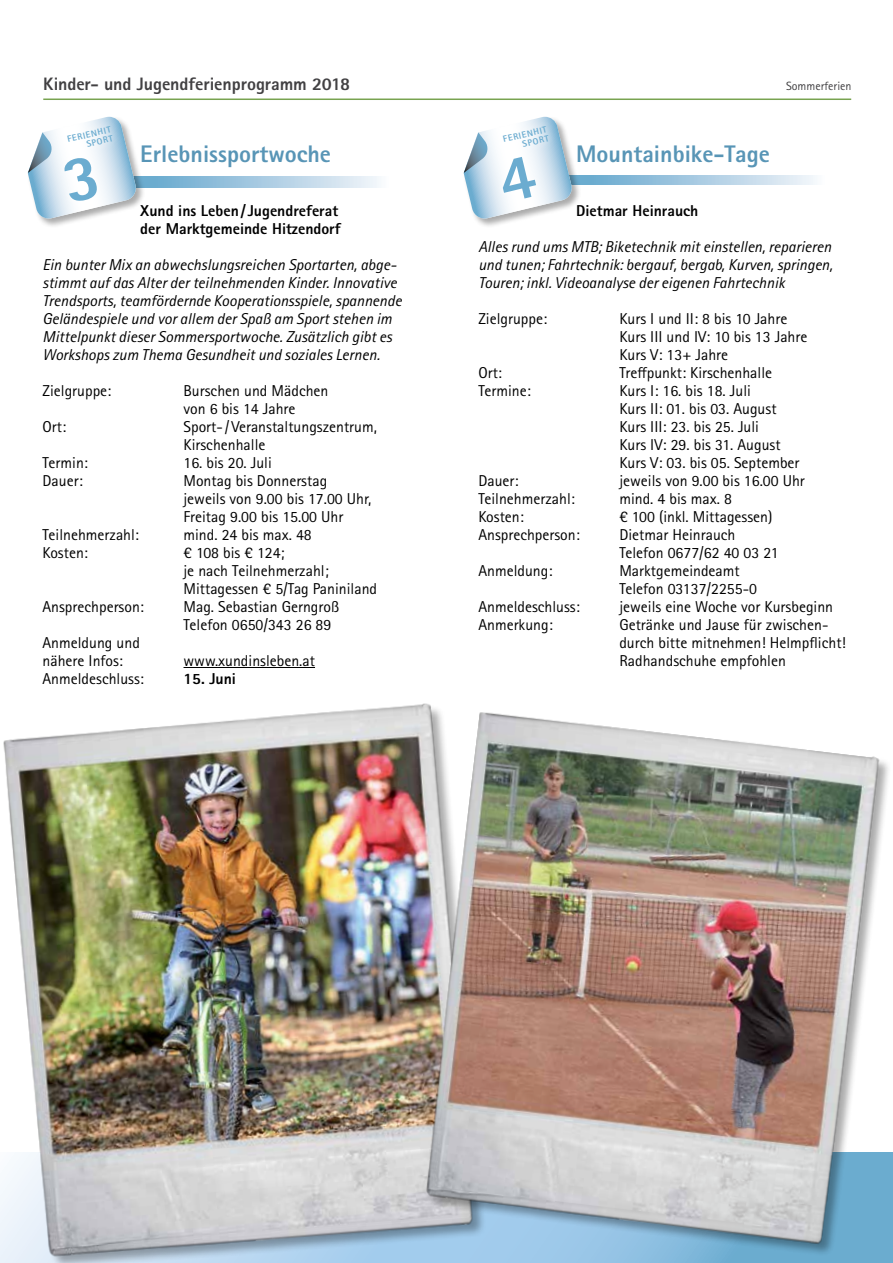
<style>
.page{position:relative;width:893px;height:1263px;background:#fff}
.page>*{position:absolute;margin:0;border:0;box-sizing:border-box;transform-origin:0 0}
.t1{font:800 24px "Rotis Sans Serif Pro";color:#5895b6}
.t2{font:800 18px "Rotis Sans Serif Pro";letter-spacing:-.005em;color:#414042}
.t3{font:15.75px/18px "Rotis Sans Serif Pro";color:#000}
.t4{font:italic 15.75px/18px "Rotis Sans Serif Pro";color:#000;text-align:justify}
.t5{font:800 15.75px/18px "Rotis Sans Serif Pro";color:#000}
.t6{font:12px "Rotis Sans Serif Pro";color:#414042}
.t7{font:800 9px/9px "Rotis Sans Serif Pro";color:#6bacd0;text-align:right}
</style>
<div class="page">
<hr style="left:43px;top:99px;width:808px;height:1px;background:#78a350">
<svg style="left:581px;top:175px;width:234px;height:10px;background:#aacce2"></svg>
<hr style="left:184px;top:667px;width:131px;height:1px;background:#000">
<svg style="left:146px;top:177px;width:233px;height:10px;background:#aacce2"></svg>
<img style="left:0;top:705px;width:490px;height:558px">
<div style="left:27px;top:116px;width:119px;height:112px;background:#000;opacity:.33"></div>
<div style="left:463px;top:116px;width:118px;height:112px;background:#000;opacity:.33"></div>
<img style="left:406px;top:703px;width:487px;height:558px">
<svg style="left:28px;top:116px;width:109px;height:104px"></svg>
<svg style="left:464px;top:116px;width:109px;height:104px"></svg>
<p class="t2" style="left:43px;top:72px;width:308px">Kinder- und Jugendferienprogramm 2018</p>
<p class="t6" style="left:786px;top:79px;width:67px">Sommerferien</p>
<p class="t7" style="left:66px;top:135px;width:46px;rotate:-13deg">FERIENHIT<br>SPORT</p>
<p class="t7" style="left:502px;top:135px;width:46px;rotate:-13deg">FERIENHIT<br>SPORT</p>
<h1 class="t1" style="left:140px;top:139px;width:192px">Erlebnissportwoche</h1>
<p class="t5" style="left:140px;top:202px;width:202px">Xund ins Leben/Jugendreferat der Marktgemeinde Hitzendorf</p>
<p class="t4" style="left:43px;top:256px;width:361px;text-align:left">Ein bunter Mix an abwechslungsreichen Sportarten, abge&shy;stimmt auf das Alter der teilnehmenden Kinder. Innovative Trendsports, teamfördernde Kooperationsspiele, spannende Geländespiele und vor allem der Spaß am Sport stehen im Mittelpunkt dieser Sommersportwoche. Zusätzlich gibt es Workshops zum Thema Gesundheit und soziales Lernen.</p>
<p class="t3" style="left:43px;top:382px;width:70px">Zielgruppe:</p>
<p class="t3" style="left:184px;top:382px;width:146px">Burschen und Mädchen von 6 bis 14 Jahre</p>
<p class="t3" style="left:43px;top:418px;width:25px">Ort:</p>
<p class="t3" style="left:184px;top:418px;width:195px">Sport- /Veranstaltungszentrum,<br>Kirschenhalle</p>
<p class="t3" style="left:43px;top:454px;width:47px">Termin:</p>
<p class="t3" style="left:184px;top:454px;width:90px">16. bis 20. Juli</p>
<p class="t3" style="left:43px;top:472px;width:42px">Dauer:</p>
<p class="t3" style="left:184px;top:472px;width:189px">Montag bis Donnerstag jeweils von 9.00 bis 17.00 Uhr,<br>Freitag 9.00 bis 15.00 Uhr</p>
<p class="t3" style="left:43px;top:526px;width:98px">Teilnehmerzahl:</p>
<p class="t3" style="left:184px;top:526px;width:130px">mind. 24 bis max. 48</p>
<p class="t3" style="left:43px;top:544px;width:47px">Kosten:</p>
<p class="t3" style="left:184px;top:544px;width:195px">€ 108 bis € 124;<br>je nach Teilnehmerzahl;<br>Mittagessen € 5/Tag Paniniland</p>
<p class="t3" style="left:43px;top:598px;width:103px">Ansprechperson:</p>
<p class="t3" style="left:184px;top:598px;width:157px">Mag. Sebastian Gerngroß<br>Telefon 0650/343 26 89</p>
<p class="t3" style="left:43px;top:634px;width:99px">Anmeldung und nähere Infos:</p>
<h1 class="t1" style="left:576px;top:139px;width:195px">Mountainbike-Tage</h1>
<p class="t5" style="left:576px;top:202px;width:124px">Dietmar Heinrauch</p>
<p class="t4" style="left:478px;top:238px;width:356px">Alles rund ums MTB; Biketechnik mit einstellen, reparieren und tunen; Fahrtechnik: bergauf, bergab, Kurven, springen, Touren; inkl. Videoanalyse der eigenen Fahrtechnik</p>
<p class="t3" style="left:478px;top:310px;width:70px">Zielgruppe:</p>
<p class="t3" style="left:619px;top:310px;width:190px">Kurs I und II: 8 bis 10 Jahre<br>Kurs III und IV: 10 bis 13 Jahre<br>Kurs V: 13+ Jahre</p>
<p class="t3" style="left:478px;top:364px;width:25px">Ort:</p>
<p class="t3" style="left:619px;top:364px;width:154px">Treffpunkt: Kirschenhalle</p>
<p class="t3" style="left:478px;top:382px;width:54px">Termine:</p>
<p class="t3" style="left:619px;top:382px;width:182px">Kurs I: 16. bis 18. Juli<br>Kurs II: 01. bis 03. August<br>Kurs III: 23. bis 25. Juli<br>Kurs IV: 29. bis 31. August<br>Kurs V: 03. bis 05. September</p>
<p class="t3" style="left:478px;top:472px;width:42px">Dauer:</p>
<p class="t3" style="left:619px;top:472px;width:187px">jeweils von 9.00 bis 16.00 Uhr</p>
<p class="t3" style="left:478px;top:490px;width:98px">Teilnehmerzahl:</p>
<p class="t3" style="left:619px;top:490px;width:114px">mind. 4 bis max. 8</p>
<p class="t3" style="left:478px;top:508px;width:47px">Kosten:</p>
<p class="t3" style="left:619px;top:508px;width:155px">€ 100 (inkl. Mittagessen)</p>
<p class="t3" style="left:478px;top:526px;width:103px">Ansprechperson:</p>
<p class="t3" style="left:619px;top:526px;width:161px">Dietmar Heinrauch<br>Telefon 0677/62 40 03 21</p>
<p class="t3" style="left:478px;top:562px;width:76px">Anmeldung:</p>
<p class="t3" style="left:619px;top:562px;width:139px">Marktgemeindeamt<br>Telefon 03137/2255-0</p>
<p class="t3" style="left:478px;top:598px;width:103px">Anmeldeschluss:</p>
<p class="t3" style="left:619px;top:598px;width:215px">jeweils eine Woche vor Kursbeginn</p>
<p class="t3" style="left:478px;top:616px;width:76px">Anmerkung:</p>
<p class="t3" style="left:619px;top:616px;width:228px">Getränke und Jause für zwischen&shy;durch bitte mitnehmen! Helmpflicht!<br>Radhandschuhe empfohlen</p>
<p class="t3" style="left:184px;top:652px;width:133px">www.xundinsleben.at</p>
<p class="t3" style="left:43px;top:670px;width:103px">Anmeldeschluss:</p>
<p class="t5" style="left:184px;top:670px;width:54px">15. Juni</p>
</div>
